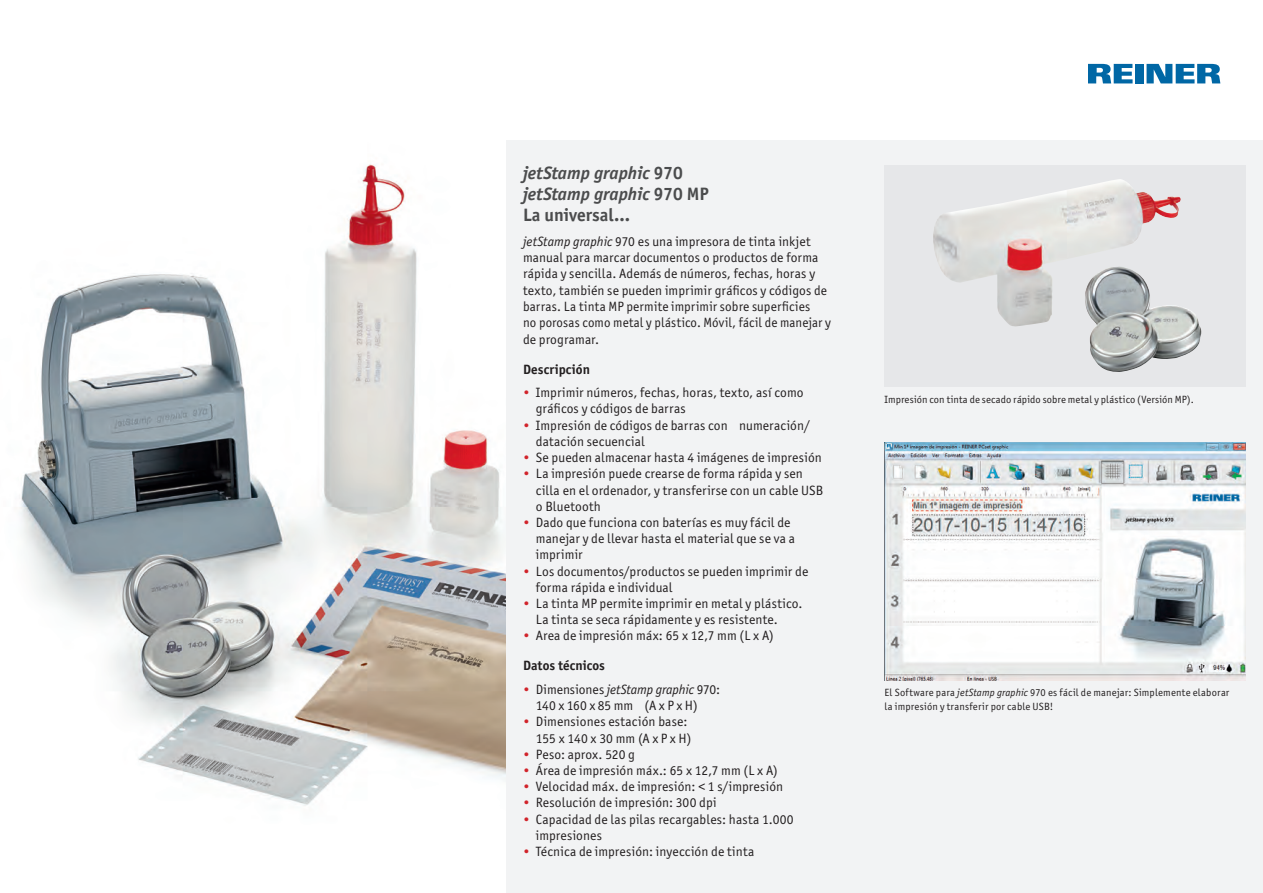
<style>
.page{position:relative;width:1263px;height:893px;background:#fff}
.page>*{position:absolute;margin:0;border:0;box-sizing:border-box;transform-origin:0 0}
.t1{font:italic 700 18px "Officina Sans ITC Pro";color:#4b4c4d}
.t2{font:700 18px "Officina Sans ITC Pro";color:#4b4c4d}
.t3{font:13.5px/16.2px "Officina Sans ITC Pro";letter-spacing:.01em;color:#231f20}
.t4{font:700 13.5px "Officina Sans ITC Pro";letter-spacing:.005em;color:#231f20}
.t5{font:13.5px "Officina Sans ITC Pro";letter-spacing:-.01em;color:#231f20}
.t6{font:10.5px "Officina Sans ITC Pro";letter-spacing:.015em;color:#231f20}
.s1{font-style:normal}
.s2{font-style:italic}
.s3{color:#d1232a}
</style>
<div class="page">
<img style="left:20px;top:163px;width:486px;height:643px">
<div style="left:506px;top:140px;width:757px;height:753px;background:#f2f3f4"></div>
<svg style="left:884px;top:166px;width:362px;height:221px;fill:#e6e7e9"></svg>
<svg style="left:1088px;top:64px;width:44px;height:19px"></svg>
<div style="left:1135px;top:64px;width:8px;height:19px;background:#0067a5"></div>
<svg style="left:1146px;top:64px;width:74px;height:19px"></svg>
<img style="left:884px;top:442px;width:362px;height:238px">
<p class="t1" style="left:523px;top:162px;width:161px">jetStamp graphic <span class="s1">970</span></p>
<p class="t1" style="left:523px;top:183px;width:187px">jetStamp graphic <span class="s1">970 MP</span></p>
<p class="t2" style="left:523px;top:204px;width:108px">La universal...</p>
<p class="t3" style="left:523px;top:233px;width:309px"><span class="s2">jetStamp graphic</span> 970 es una impresora de tinta inkjet manual para marcar documentos o productos de forma rápida y sencilla. Además de números, fechas, horas y texto, también se pueden imprimir gráficos y códigos de barras. La tinta MP permite imprimir sobre superficies<br>no porosas como metal y plástico. Móvil, fácil de manejar y de programar.</p>
<p class="t4" style="left:523px;top:361px;width:68px">Descripción</p>
<p class="t3" style="left:523px;top:385px;width:282px"><span class="s3">•</span> Imprimir números, fechas, horas, texto, así como</p>
<p class="t3" style="left:536px;top:401px;width:151px">gráficos y códigos de barras</p>
<p class="t3" style="left:536px;top:417px;width:276px;text-indent:-13px"><span class="s3">•</span> Impresión de códigos de barras con numeración/ datación secuencial</p>
<p class="t3" style="left:523px;top:449px;width:300px"><span class="s3">•</span> Se pueden almacenar hasta 4 imágenes de impresión</p>
<p class="t3" style="left:536px;top:466px;width:289px;text-indent:-13px"><span class="s3">•</span> La impresión puede crearse de forma rápida y sen cilla en el ordenador, y transferirse con un cable USB o Bluetooth</p>
<p class="t3" style="left:523px;top:514px;width:269px"><span class="s3">•</span> Dado que funciona con baterías es muy fácil de</p>
<p class="t3" style="left:536px;top:530px;width:261px">manejar y de llevar hasta el material que se va a</p>
<p class="t3" style="left:536px;top:547px;width:48px">imprimir</p>
<p class="t3" style="left:523px;top:563px;width:287px"><span class="s3">•</span> Los documentos/productos se pueden imprimir de</p>
<p class="t3" style="left:536px;top:579px;width:138px">forma rápida e individual</p>
<p class="t3" style="left:523px;top:595px;width:281px"><span class="s3">•</span> La tinta MP permite imprimir en metal y plástico.</p>
<p class="t3" style="left:536px;top:611px;width:244px">La tinta se seca rápidamente y es resistente.</p>
<p class="t3" style="left:523px;top:628px;width:252px"><span class="s3">•</span> Area de impresión máx: 65 x 12,7 mm (L x A)</p>
<p class="t4" style="left:523px;top:657px;width:83px">Datos técnicos</p>
<p class="t3" style="left:523px;top:681px;width:199px"><span class="s3">•</span> Dimensiones <span class="s2">jetStamp graphic</span> 970:</p>
<p class="t5" style="left:536px;top:698px;width:164px">140 x 160 x 85 mm (A x P x H)</p>
<p class="t3" style="left:523px;top:714px;width:166px"><span class="s3">•</span> Dimensiones estación base:</p>
<p class="t3" style="left:536px;top:730px;width:157px">155 x 140 x 30 mm (A x P x H)</p>
<p class="t3" style="left:523px;top:746px;width:113px"><span class="s3">•</span> Peso: aprox. 520 g</p>
<p class="t3" style="left:523px;top:762px;width:256px"><span class="s3">•</span> Área de impresión máx.: 65 x 12,7 mm (L x A)</p>
<p class="t3" style="left:523px;top:778px;width:262px"><span class="s3">•</span> Velocidad máx. de impresión: &lt; 1 s/impresión</p>
<p class="t3" style="left:523px;top:795px;width:195px"><span class="s3">•</span> Resolución de impresión: 300 dpi</p>
<p class="t3" style="left:536px;top:811px;width:259px;text-indent:-13px"><span class="s3">•</span> Capacidad de las pilas recargables: hasta 1.000 impresiones</p>
<p class="t3" style="left:523px;top:843px;width:233px"><span class="s3">•</span> Técnica de impresión: inyección de tinta</p>
<p class="t6" style="left:884px;top:393px;width:311px">Impresión con tinta de secado rápido sobre metal y plástico (Versión MP).</p>
<p class="t6" style="left:884px;top:687px;width:346px">El Software para <span class="s2">jetStamp graphic</span> 970 es fácil de manejar: Simplemente elaborar</p>
<p class="t6" style="left:884px;top:700px;width:170px">la impresión y transferir por cable USB!</p>
</div>
